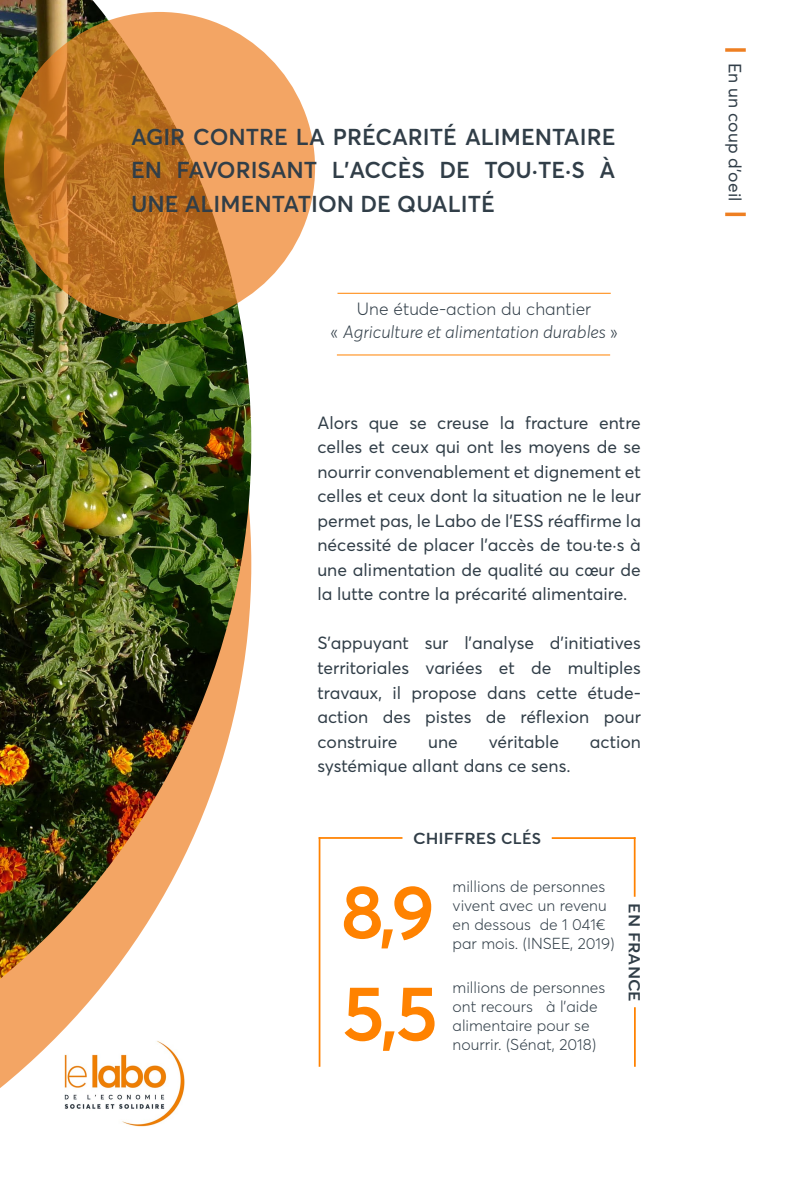
<style>
.page{position:relative;width:794px;height:1191px;background:#fff}
.page>*{position:absolute;margin:0;border:0;box-sizing:border-box;transform-origin:0 0}
.t1{font:600 77px "Averta Std";color:#ff8200}
.t2{font:600 75.25px "Averta Std";color:#ff8200}
.t3{font:600 22.75px/33.2px "Averta Std";color:#313e48;text-align:justify}
.t4{font:17.5px/24.5px "Averta Std";color:#313e48;text-align:justify}
.t5{font:italic 300 17.5px/22.8px "Averta Std";color:#313e48;text-align:center}
.t6{font:300 15.75px/18.9px "Averta Std";color:#313e48}
.t7{font:600 15.75px "Averta Std";color:#313e48;scale:1.1 1}
.s1{font-style:normal}
.s2{font-size:15.58px}
</style>
<div class="page">
<svg style="left:0;top:979px;width:185px;height:148px"></svg>
<img style="left:0;top:0;width:251px;height:979px">
<svg style="left:4px;top:12px;width:311px;height:312px;background:#d0853b"></svg>
<hr style="left:337px;top:354px;width:273px;height:1px;background:#ff8200">
<hr style="left:337px;top:293px;width:274px;height:1px;background:#ff8200">
<hr style="left:319px;top:837px;width:1px;height:229px;background:#ff8200">
<hr style="left:634px;top:837px;width:1px;height:59px;background:#ff8200">
<hr style="left:552px;top:837px;width:83px;height:2px;background:#ff8200">
<hr style="left:319px;top:837px;width:83px;height:2px;background:#ff8200">
<hr style="left:634px;top:1007px;width:2px;height:59px;background:#ff8200">
<svg style="left:725px;top:48px;width:20px;height:4px"></svg>
<hr style="left:725px;top:213px;width:20px;height:3px;background:#ee7f22">
<p class="t3" style="left:131px;top:120px;width:486px">AGIR CONTRE LA PRÉCARITÉ ALIMENTAIRE EN FAVORISANT L’ACCÈS DE TOU·TE·S À UNE ALIMENTATION DE QUALITÉ</p>
<p class="t5" style="left:330px;top:298px;width:288px"><span class="s1">Une étude-action du chantier<br>«</span> Agriculture et alimentation durables <span class="s1">»</span></p>
<p class="t4" style="left:317px;top:410px;width:325px">Alors que se creuse la fracture entre celles et ceux qui ont les moyens de se nourrir convenablement et dignement et celles et ceux dont la situation ne le leur permet pas, le Labo de l’ESS réaffirme la nécessité de placer l’accès de tou·te·s à une alimentation de qualité au cœur de la lutte contre la précarité alimentaire.</p>
<p class="t4" style="left:317px;top:631px;width:325px">S’appuyant sur l’analyse d’initiatives territoriales variées et de multiples travaux, il propose dans cette étude&shy;action des pistes de réflexion pour construire</p>
<p class="t4" style="left:428px;top:729px;width:31px">une</p>
<p class="t4" style="left:489px;top:729px;width:72px">véritable</p>
<p class="t4" style="left:590px;top:729px;width:53px">action</p>
<p class="t4" style="left:317px;top:753px;width:255px">systémique allant dans ce sens.</p>
<p class="t7" style="left:413px;top:828px;width:118px">CHIFFRES <span class="s2">CLÉS</span></p>
<p class="t2" style="left:340px;top:864px;width:96px">8,9</p>
<p class="t1" style="left:342px;top:965px;width:98px">5,5</p>
<p class="t6" style="left:452px;top:877px;width:164px">millions de personnes vivent avec un revenu en dessous de 1 041€ par mois. (INSEE, 2019)</p>
<p class="t6" style="left:452px;top:978px;width:154px">millions de personnes ont recours à l’aide alimentaire pour se nourrir. (Sénat, 2018)</p>
<p class="t7" style="left:644px;top:903px;width:91px;rotate:90deg">EN FRANCE</p>
<p class="t4" style="left:747px;top:63px;width:140px;rotate:90deg">En un coup d’oeil</p>
</div>
